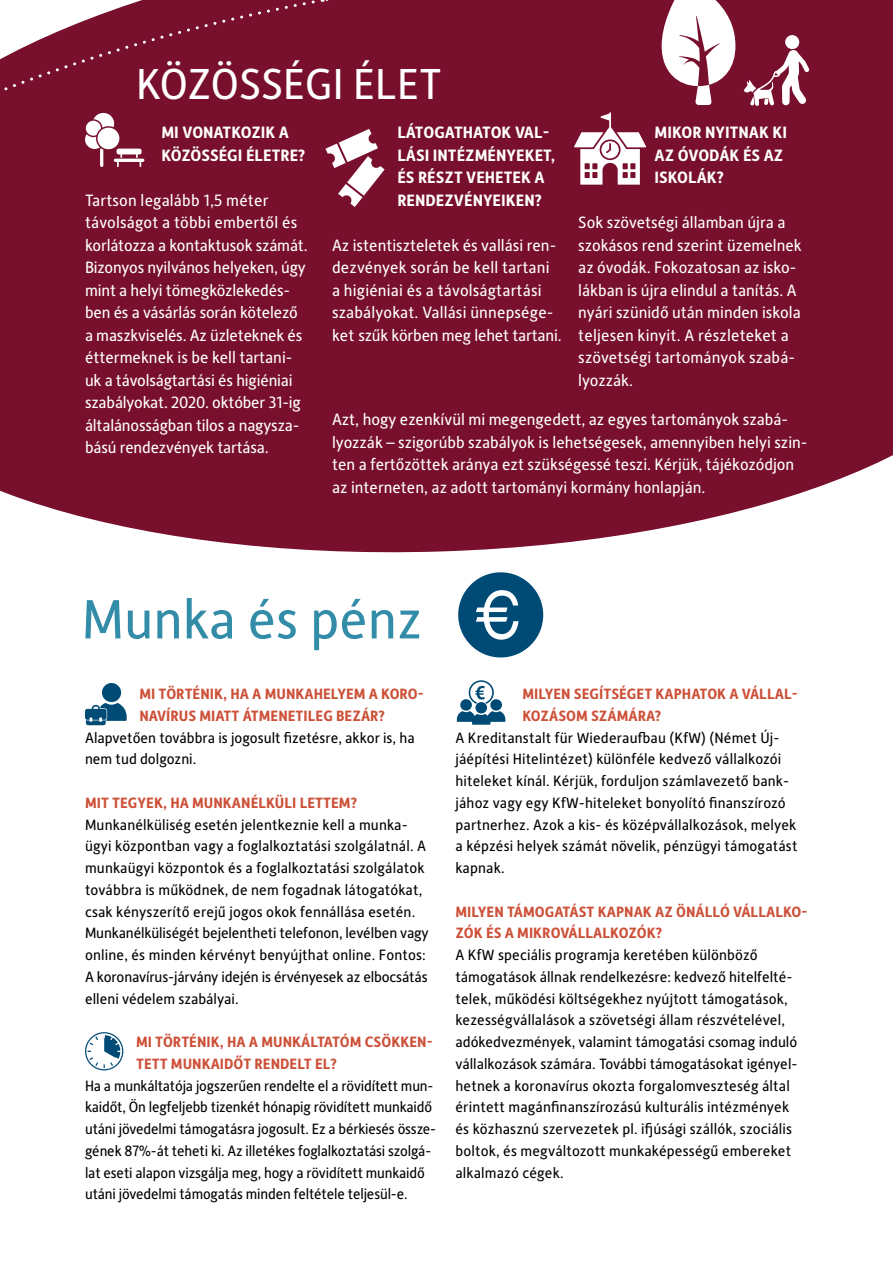
<style>
.page{position:relative;width:893px;height:1263px;background:#fff}
.page>*{position:absolute;margin:0;border:0;box-sizing:border-box;transform-origin:0 0}
.H1-gross{font:55.5px "Alber New";color:#338da9}
.H1-gross-2{font:43.5px "Alber New";color:#fff}
.Fliesstext{font:16.5px/22.5px "Alber New";color:#fff}
.H2-Orange{font:700 16.5px/22.5px "Alber New";color:#fff}
.Fliesstext-2{font:15px/21.8px "Alber New";letter-spacing:.01em;color:#000}
.Fliesstext-3{font:15px/21.8px "Alber New";letter-spacing:-.01em;color:#000}
.H2-Orange-2{font:700 15px/21.8px "Alber New";color:#cd5038}
</style>
<div class="page">
<svg style="left:0;top:103px;width:893px;height:450px;background:#82213d"></svg>
<div style="left:323px;top:0;width:570px;height:121px;background:#780f2d"></div>
<div style="left:0;top:0;width:317px;height:383px;background:#780f2d"></div>
<svg style="left:662px;top:0;width:73px;height:105px"></svg>
<svg style="left:458px;top:572px;width:85px;height:85px"></svg>
<div style="left:785px;top:35px;width:14px;height:14px;background:#fff;border-radius:50%"></div>
<svg style="left:744px;top:50px;width:65px;height:56px"></svg>
<svg style="left:85px;top:683px;width:42px;height:42px"></svg>
<svg style="left:457px;top:680px;width:48px;height:45px"></svg>
<svg style="left:85px;top:1032px;width:38px;height:38px"></svg>
<svg style="left:574px;top:112px;width:72px;height:73px"></svg>
<svg style="left:325px;top:129px;width:60px;height:78px"></svg>
<svg style="left:85px;top:113px;width:59px;height:54px"></svg>
<h1 class="H1-gross-2" style="left:136px;top:55px;width:307px">KÖZÖSSÉGI ÉLET</h1>
<h2 class="H2-Orange" style="left:161px;top:121px;width:145px">MI VONATKOZIK A<br>KÖZÖSSÉGI ÉLETRE?</h2>
<p class="Fliesstext" style="left:85px;top:188px;width:224px">Tartson legalább 1,5 méter távolságot a többi embertől és korlátozza a kontaktusok számát.<br>Bizonyos nyilvános helyeken, úgy mint a helyi tömegközlekedés&shy;ben és a vásárlás során kötelező a maszkviselés. Az üzleteknek és éttermeknek is be kell tartani&shy;uk a távolságtartási és higiéniai szabályokat. 2020. október 31-ig általánosságban tilos a nagysza&shy;bású rendezvények tartása.</p>
<h2 class="H2-Orange" style="left:397px;top:121px;width:159px">LÁTOGATHATOK VAL-<br>LÁSI INTÉZMÉNYEKET,<br>ÉS RÉSZT VEHETEK A<br>RENDEZVÉNYEIKEN?</h2>
<p class="Fliesstext" style="left:332px;top:233px;width:231px">Az istentiszteletek és vallási ren&shy;dezvények során be kell tartani a higiéniai és a távolságtartási szabályokat. Vallási ünnepsége&shy;ket szűk körben meg lehet tartani.</p>
<h2 class="H2-Orange" style="left:655px;top:121px;width:134px">MIKOR NYITNAK KI<br>AZ ÓVODÁK ÉS AZ<br>ISKOLÁK?</h2>
<p class="Fliesstext" style="left:578px;top:211px;width:225px">Sok szövetségi államban újra a szokásos rend szerint üzemelnek az óvodák. Fokozatosan az isko&shy;lákban is újra elindul a tanítás. A nyári szünidő után minden iskola teljesen kinyit. A részleteket a szövetségi tartományok szabá&shy;lyozzák.</p>
<p class="Fliesstext" style="left:332px;top:407px;width:477px">Azt, hogy ezenkívül mi megengedett, az egyes tartományok szabá&shy;lyozzák – szigorúbb szabályok is lehetségesek, amennyiben helyi szin&shy;ten a fertőzöttek aránya ezt szükségessé teszi. Kérjük, tájékozódjon az interneten, az adott tartományi kormány honlapján.</p>
<h1 class="H1-gross" style="left:82px;top:583px;width:341px">Munka és pénz</h1>
<h2 class="H2-Orange-2" style="left:139px;top:682px;width:286px">MI TÖRTÉNIK, HA A MUNKAHELYEM A KORO-<br>NAVÍRUS MIATT ÁTMENETILEG BEZÁR?</h2>
<p class="Fliesstext-2" style="left:85px;top:726px;width:331px">Alapvetően továbbra is jogosult fizetésre, akkor is, ha nem tud dolgozni.</p>
<h2 class="H2-Orange-2" style="left:85px;top:791px;width:274px">MIT TEGYEK, HA MUNKANÉLKÜLI LETTEM?</h2>
<p class="Fliesstext-2" style="left:85px;top:813px;width:345px">Munkanélküliség esetén jelentkeznie kell a munka&shy;ügyi központban vagy a foglalkoztatási szolgálatnál. A munkaügyi központok és a foglalkoztatási szolgálatok továbbra is működnek, de nem fogadnak látogatókat, csak kényszerítő erejű jogos okok fennállása esetén.<br>Munkanélküliségét bejelentheti telefonon, levélben vagy online, és minden kérvényt benyújthat online. Fontos:<br>A koronavírus-járvány idején is érvényesek az elbocsátás elleni védelem szabályai.</p>
<h2 class="H2-Orange-2" style="left:136px;top:1030px;width:298px">MI TÖRTÉNIK, HA A MUNKÁLTATÓM CSÖKKEN-<br>TETT MUNKAIDŐT RENDELT EL?</h2>
<p class="Fliesstext-3" style="left:85px;top:1074px;width:353px">Ha a munkáltatója jogszerűen rendelte el a rövidített mun&shy;kaidőt, Ön legfeljebb tizenkét hónapig rövidített munkaidő utáni jövedelmi támogatásra jogosult. Ez a bérkiesés össze&shy;gének 87%-át teheti ki. Az illetékes foglalkoztatási szolgá&shy;lat eseti alapon vizsgálja meg, hogy a rövidített munkaidő utáni jövedelmi támogatás minden feltétele teljesül-e.</p>
<h2 class="H2-Orange-2" style="left:522px;top:682px;width:277px">MILYEN SEGÍTSÉGET KAPHATOK A VÁLLAL-<br>KOZÁSOM SZÁMÁRA?</h2>
<p class="Fliesstext-2" style="left:455px;top:726px;width:343px">A Kreditanstalt für Wiederaufbau (KfW) (Német Új&shy;jáépítési Hitelintézet) különféle kedvező vállalkozói hiteleket kínál. Kérjük, forduljon számlavezető bank&shy;jához vagy egy KfW-hiteleket bonyolító finanszírozó partnerhez. Azok a kis- és középvállalkozások, melyek a képzési helyek számát növelik, pénzügyi támogatást kapnak.</p>
<h2 class="H2-Orange-2" style="left:455px;top:900px;width:354px">MILYEN TÁMOGATÁST KAPNAK AZ ÖNÁLLÓ VÁLLALKO-<br>ZÓK ÉS A MIKROVÁLLALKOZÓK?</h2>
<p class="Fliesstext-2" style="left:455px;top:943px;width:343px">A KfW speciális programja keretében különböző támogatások állnak rendelkezésre: kedvező hitelfelté&shy;telek, működési költségekhez nyújtott támogatások, kezességvállalások a szövetségi állam részvételével, adókedvezmények, valamint támogatási csomag induló vállalkozások számára. További támogatásokat igényel&shy;hetnek a koronavírus okozta forgalomveszteség által érintett magánfinanszírozású kulturális intézmények és közhasznú szervezetek pl. ifjúsági szállók, szociális boltok, és megváltozott munkaképességű embereket alkalmazó cégek.</p>
</div>
